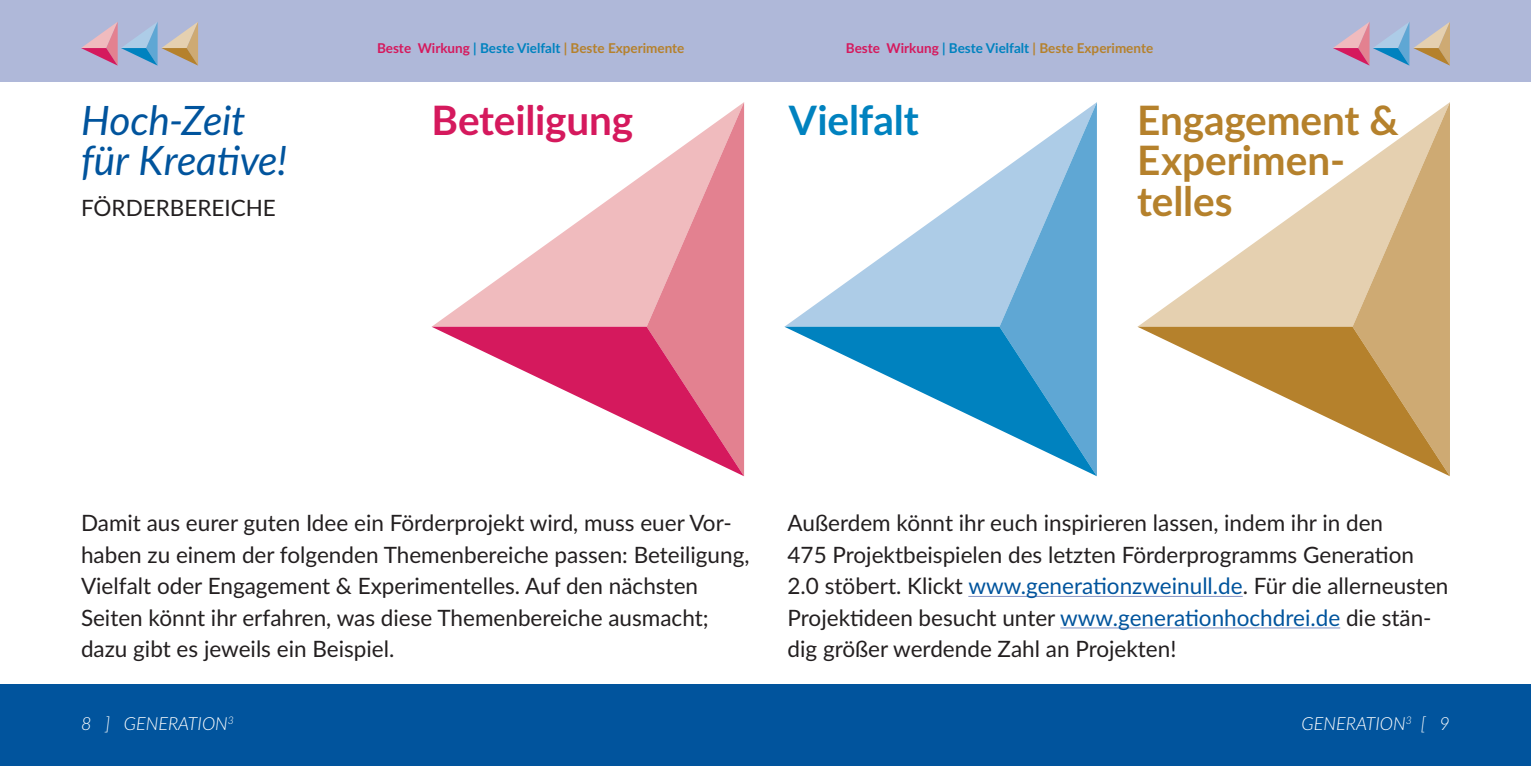
<style>
.page{position:relative;width:1531px;height:766px;background:#fff}
.page>*{position:absolute;margin:0;border:0;box-sizing:border-box;transform-origin:0 0}
.t1{font:700 40.5px/40.5px "Lato";color:#b5812c}
.t2{font:italic 40.5px/40.5px "Lato";letter-spacing:-.005em;color:#01549d}
.t3{font:700 40.5px "Lato";letter-spacing:-.005em;color:#d5195d}
.t4{font:700 40.5px "Lato";color:#0082bf}
.t5{font:22.5px/31.5px "Lato";color:#231f20}
.t6{font:italic 300 18px "Lato";color:#fff}
.t7{font:700 13.5px "Lato";color:#b5812c}
.t8{font:italic 300 10.58px "Lato";color:#fff}
.s1{color:#d5195d}
.s2{color:#0082bf}
.s3{color:#01549d}
</style>
<div class="page">
<div style="left:0;top:684px;width:1531px;height:81px;background:#01549d"></div>
<div style="left:0;top:0;width:1531px;height:81px;background:#afb8d9"></div>
<svg style="left:81px;top:22px;width:117px;height:44px"></svg>
<svg style="left:1333px;top:22px;width:117px;height:44px"></svg>
<svg style="left:1139px;top:172px;width:213px;height:154px"></svg>
<svg style="left:1352px;top:102px;width:98px;height:224px"></svg>
<svg style="left:1137px;top:326px;width:313px;height:150px"></svg>
<svg style="left:786px;top:172px;width:213px;height:154px"></svg>
<svg style="left:999px;top:102px;width:98px;height:224px"></svg>
<svg style="left:784px;top:326px;width:313px;height:150px"></svg>
<svg style="left:432px;top:102px;width:312px;height:374px"></svg>
<hr style="left:968px;top:596px;width:275px;height:1px;background:#8493c4">
<hr style="left:1060px;top:627px;width:280px;height:1px;background:#8493c4">
<h1 class="t2" style="left:81px;top:98px;width:208px">Hoch-Zeit für Kreative!</h1>
<p class="t5" style="left:81px;top:191px;width:196px">FÖRDERBEREICHE</p>
<p class="t7" style="left:377px;top:38px;width:309px"><span class="s1">Beste Wirkung</span> <span class="s2">| Beste Vielfalt</span> | Beste Experimente</p>
<p class="t7" style="left:846px;top:38px;width:309px"><span class="s1">Beste Wirkung</span> <span class="s2">| Beste Vielfalt</span> | Beste Experimente</p>
<h1 class="t3" style="left:431px;top:90px;width:203px">Beteiligung</h1>
<h1 class="t4" style="left:789px;top:90px;width:131px">Vielfalt</h1>
<h1 class="t1" style="left:1137px;top:98px;width:263px">Engagement &amp;<br>Experimen&shy;telles</h1>
<p class="t5" style="left:81px;top:506px;width:670px">Damit aus eurer guten Idee ein Förderprojekt wird, muss euer Vor&shy;haben zu einem der folgenden Themenbereiche passen: Beteiligung, Vielfalt oder Engagement &amp; Experimentelles. Auf den nächsten Seiten könnt ihr erfahren, was diese Themenbereiche ausmacht; dazu gibt es jeweils ein Beispiel.</p>
<p class="t5" style="left:787px;top:506px;width:662px">Außerdem könnt ihr euch inspirieren lassen, indem ihr in den<br>475 Projektbeispielen des letzten Förderprogramms Generation 2.0 stöbert. Klickt <span class="s3">www.generationzweinull.de</span>. Für die allerneusten Projektideen besucht unter <span class="s3">www.generationhochdrei.de</span> die stän&shy;dig größer werdende Zahl an Projekten!</p>
<p class="t6" style="left:81px;top:710px;width:148px">8 ] GENERATION</p>
<p class="t6" style="left:1421px;top:710px;width:31px">[ 9</p>
<p class="t8" style="left:228px;top:712px;width:8px">3</p>
<p class="t6" style="left:1301px;top:710px;width:112px">GENERATION<sup>3</sup></p>
</div>
